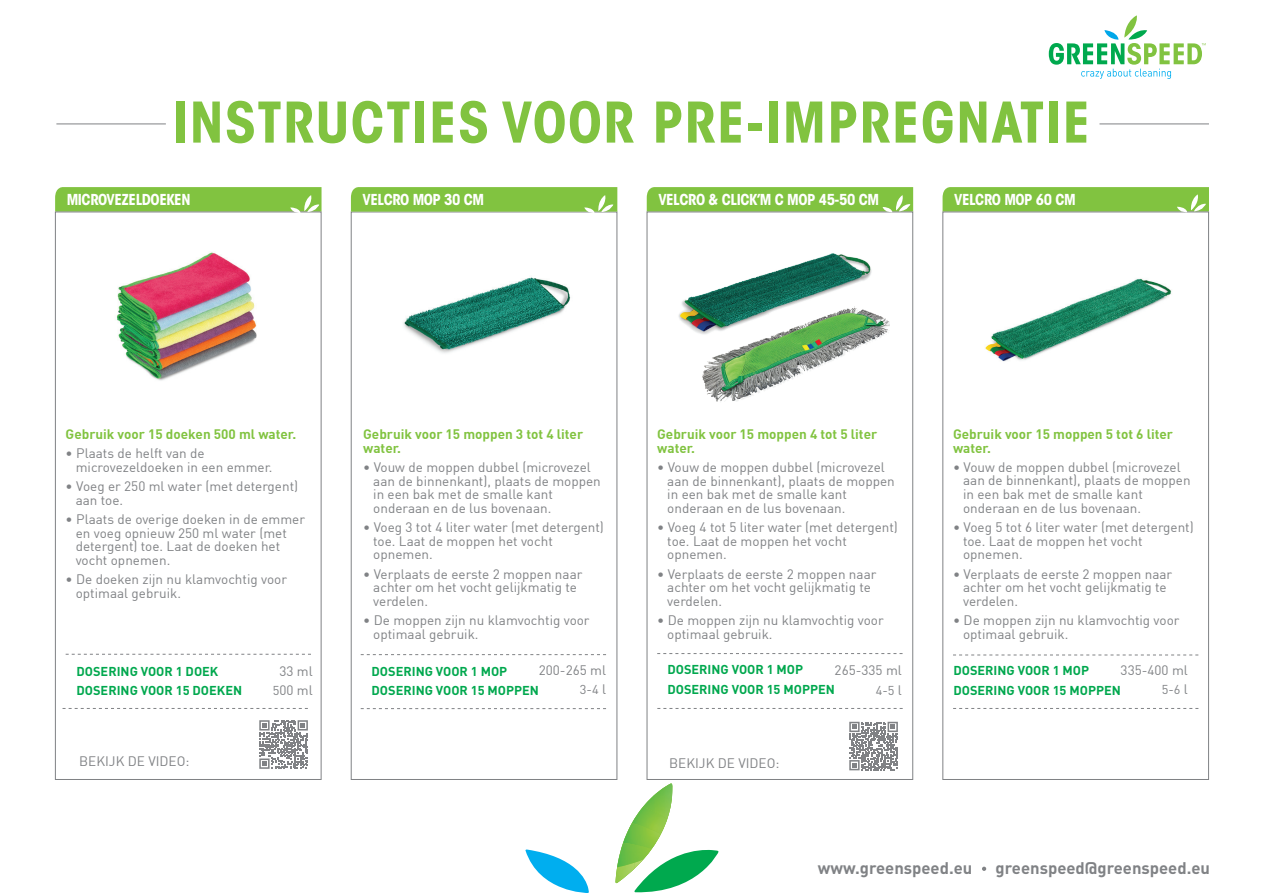
<style>
.page{position:relative;width:1263px;height:893px;background:#fff}
.page>*{position:absolute;margin:0;border:0;box-sizing:border-box;transform-origin:0 0}
.t1{font:700 condensed 55.5px "ITC Avant Garde Std";letter-spacing:.025em;color:#81c340}
.t2{font:700 16.65px "DIN Pro";color:#808285}
.t3{font:700 condensed 15px "ITC Avant Garde Std";letter-spacing:-.03em;color:#fff}
.t4{font:13.5px/13.6px "DIN";color:#808285}
.t5{font:700 13.5px/13.6px "DIN";color:#81c340}
.t6{font:700 12.75px/19.5px "DIN Pro";color:#00a84e}
.t7{font:12.75px "DIN Pro";color:#808285}
.s1{font-family:"DIN Pro";font-size:12.75px}
.s2{font-family:"DIN";font-size:13.5px}
</style>
<div class="page">
<img style="left:403px;top:277px;width:168px;height:76px">
<img style="left:985px;top:278px;width:187px;height:84px">
<hr style="left:56px;top:124px;width:110px;height:1px;background:#808285">
<hr style="left:1099px;top:124px;width:110px;height:1px;background:#808285">
<svg style="left:55px;top:187px;width:266px;height:27px;background:#8bc552"></svg>
<svg style="left:351px;top:187px;width:266px;height:27px;background:#8bc651"></svg>
<svg style="left:647px;top:187px;width:266px;height:26px;background:#85c447"></svg>
<div style="left:942px;top:212px;width:267px;height:568px;border:1px solid #808285"></div>
<svg style="left:942px;top:187px;width:267px;height:26px;background:#87c34c"></svg>
<svg style="left:66px;top:654px;width:245px;height:1px"></svg>
<img style="left:117px;top:252px;width:140px;height:129px">
<svg style="left:361px;top:654px;width:245px;height:1px"></svg>
<svg style="left:657px;top:653px;width:245px;height:1px"></svg>
<svg style="left:953px;top:655px;width:245px;height:1px"></svg>
<svg style="left:525px;top:849px;width:64px;height:44px"></svg>
<svg style="left:615px;top:783px;width:103px;height:110px"></svg>
<img style="left:615px;top:795px;width:3px;height:23px">
<img style="left:632px;top:807px;width:35px;height:27px">
<img style="left:623px;top:823px;width:38px;height:26px">
<img style="left:617px;top:843px;width:35px;height:24px">
<img style="left:670px;top:201px;width:220px;height:201px">
<svg style="left:63px;top:708px;width:245px;height:1px"></svg>
<svg style="left:361px;top:708px;width:245px;height:1px"></svg>
<svg style="left:657px;top:708px;width:246px;height:1px"></svg>
<svg style="left:953px;top:708px;width:245px;height:1px"></svg>
<svg style="left:849px;top:722px;width:49px;height:48px"></svg>
<svg style="left:259px;top:720px;width:49px;height:49px"></svg>
<svg style="left:1049px;top:15px;width:157px;height:64px"></svg>
<svg style="left:982px;top:867px;width:4px;height:4px"></svg>
<h1 class="t1" style="left:173px;top:87px;width:919px">INSTRUCTIES VOOR PRE-IMPREGNATIE</h1>
<p class="t3" style="left:67px;top:190px;width:125px">MICROVEZELDOEKEN</p>
<p class="t3" style="left:362px;top:190px;width:123px">VELCRO MOP 30 CM</p>
<p class="t3" style="left:658px;top:190px;width:222px">VELCRO &amp; CLICK’M C MOP 45-50 CM</p>
<p class="t3" style="left:954px;top:190px;width:123px">VELCRO MOP 60 CM</p>
<p class="t5" style="left:66px;top:427px;width:232px">Gebruik voor 15 doeken 500 ml water.</p>
<p class="t4" style="left:76px;top:446px;width:198px;text-indent:-10px">• Plaats de helft van de microvezeldoeken in een emmer.</p>
<p class="t4" style="left:76px;top:479px;width:224px;text-indent:-10px">• Voeg er 250 ml water (met detergent) aan toe.</p>
<p class="t4" style="left:76px;top:512px;width:231px;text-indent:-10px">• Plaats de overige doeken in de emmer en voeg opnieuw 250 ml water (met detergent) toe. Laat de doeken het vocht opnemen.</p>
<p class="t4" style="left:76px;top:572px;width:213px;text-indent:-10px">• De doeken zijn nu klamvochtig voor optimaal gebruik.</p>
<p class="t5" style="left:363px;top:427px;width:221px">Gebruik voor 15 moppen 3 tot 4 liter water.</p>
<p class="t4" style="left:373px;top:460px;width:229px;text-indent:-10px">• Vouw de moppen dubbel (microvezel aan de binnenkant), plaats de moppen in een bak met de smalle kant onderaan en de lus bovenaan.</p>
<p class="t4" style="left:373px;top:520px;width:232px;text-indent:-10px">• Voeg 3 tot 4 liter water (met detergent) toe. Laat de moppen het vocht opnemen.</p>
<p class="t4" style="left:373px;top:567px;width:211px;text-indent:-10px">• Verplaats de eerste 2 moppen naar achter om het vocht gelijkmatig te verdelen.</p>
<p class="t4" style="left:373px;top:613px;width:218px;text-indent:-10px">• De moppen zijn nu klamvochtig voor optimaal gebruik.</p>
<p class="t5" style="left:657px;top:427px;width:221px">Gebruik voor 15 moppen 4 tot 5 liter water.</p>
<p class="t4" style="left:667px;top:460px;width:229px;text-indent:-10px">• Vouw de moppen dubbel (microvezel aan de binnenkant), plaats de moppen in een bak met de smalle kant onderaan en de lus bovenaan.</p>
<p class="t4" style="left:667px;top:520px;width:232px;text-indent:-10px">• Voeg 4 tot 5 liter water (met detergent) toe. Laat de moppen het vocht opnemen.</p>
<p class="t4" style="left:667px;top:567px;width:211px;text-indent:-10px">• Verplaats de eerste 2 moppen naar achter om het vocht gelijkmatig te verdelen.</p>
<p class="t4" style="left:667px;top:613px;width:218px;text-indent:-10px">• De moppen zijn nu klamvochtig voor optimaal gebruik.</p>
<p class="t5" style="left:953px;top:427px;width:221px">Gebruik voor 15 moppen 5 tot 6 liter water.</p>
<p class="t4" style="left:963px;top:460px;width:229px;text-indent:-10px">• Vouw de moppen dubbel (microvezel aan de binnenkant), plaats de moppen in een bak met de smalle kant onderaan en de lus bovenaan.</p>
<p class="t4" style="left:963px;top:520px;width:232px;text-indent:-10px">• Voeg 5 tot 6 liter water (met detergent) toe. Laat de moppen het vocht opnemen.</p>
<p class="t4" style="left:963px;top:567px;width:211px;text-indent:-10px">• Verplaats de eerste 2 moppen naar achter om het vocht gelijkmatig te verdelen.</p>
<p class="t4" style="left:963px;top:613px;width:218px;text-indent:-10px">• De moppen zijn nu klamvochtig voor optimaal gebruik.</p>
<p class="t6" style="left:76px;top:660px;width:167px">DOSERING VOOR 1 DOEK<br>DOSERING VOOR 15 DOEKEN</p>
<p class="t4" style="left:273px;top:661px;width:41px;line-height:19.2px;text-align:center">33 ml<br><span class="s1">5</span>00 ml</p>
<p class="t4" style="left:539px;top:663px;width:69px">200-265 ml</p>
<p class="t6" style="left:372px;top:660px;width:169px">DOSERING VOOR 1 MOP<br>DOSERING VOOR 15 MOPPEN</p>
<p class="t7" style="left:580px;top:680px;width:28px">3-4 <span class="s2">l</span></p>
<p class="t6" style="left:667px;top:658px;width:169px">DOSERING VOOR 1 MOP<br>DOSERING VOOR 15 MOPPEN</p>
<p class="t4" style="left:835px;top:663px;width:69px">265-335 ml</p>
<p class="t7" style="left:876px;top:680px;width:28px">4-5 <span class="s2">l</span></p>
<p class="t6" style="left:953px;top:659px;width:169px">DOSERING VOOR 1 MOP<br>DOSERING VOOR 15 MOPPEN</p>
<p class="t4" style="left:1121px;top:663px;width:69px">335-400 ml</p>
<p class="t7" style="left:1162px;top:679px;width:28px">5-6 <span class="s2">l</span></p>
<p class="t4" style="left:79px;top:754px;width:112px">BEKIJK DE VIDEO:</p>
<p class="t4" style="left:669px;top:756px;width:112px">BEKIJK DE VIDEO:</p>
<p class="t2" style="left:818px;top:854px;width:156px">www.greenspeed.eu</p>
<p class="t2" style="left:995px;top:854px;width:216px">greenspeed@greenspeed.eu</p>
</div>
